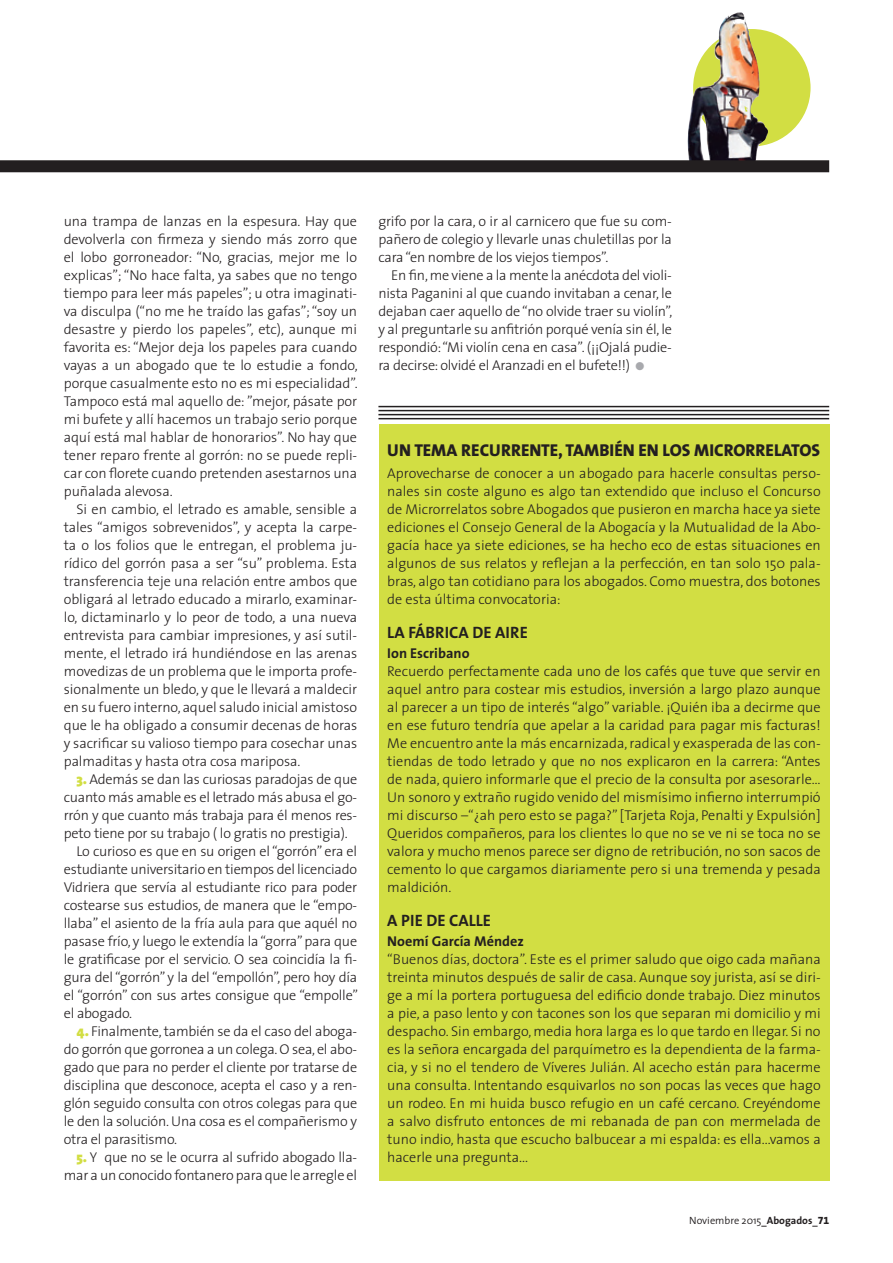
<style>
.page{position:relative;width:893px;height:1263px;background:#fff}
.page>*{position:absolute;margin:0;border:0;box-sizing:border-box;transform-origin:0 0}
.t1{font:800 17.25px "The Sans";color:#231f20}
.t2{font:700 16.5px "The Sans";color:#231f20}
.t3{font:300 14.25px/18px "The Sans";letter-spacing:-.015em;color:#231f20;text-align:justify}
.t4{font:700 14.25px "The Sans";color:#231f20}
.t5{font:300 10.5px "The Sans";color:#231f20}
.s1{font-weight:900;color:#d2de43}
.s2{color:#a8a9ad}
.s3{font-weight:600}
.s4{font-weight:700}
.s5{font-family:"The Sans Extra Bold Expert";font-weight:400}
</style>
<div class="page">
<div style="left:693px;top:29px;width:117px;height:117px;background:#d2de43;border-radius:50%"></div>
<div style="left:379px;top:424px;width:450px;height:756px;background:#d2de43"></div>
<hr style="left:378px;top:406px;width:451px;height:1px;background:#231f20">
<hr style="left:378px;top:410px;width:451px;height:1px;background:#231f20">
<hr style="left:378px;top:414px;width:451px;height:1px;background:#231f20">
<hr style="left:378px;top:418px;width:451px;height:1px;background:#231f20">
<img style="left:687px;top:12px;width:82px;height:148px">
<div style="left:0;top:160px;width:829px;height:12px;background:#231f20"></div>
<p class="t3" style="left:64px;top:212px;width:296px">una trampa de lanzas en la espesura. Hay que devolverla con firmeza y siendo más zorro que el lobo gorroneador: “No, gracias, mejor me lo explicas”; “No hace falta, ya sabes que no tengo tiempo para leer más papeles”; u otra imaginati&shy;va disculpa (“no me he traído las gafas”; “soy un desastre y pierdo los papeles”, etc), aunque mi favorita es: “Mejor deja los papeles para cuando vayas a un abogado que te lo estudie a fondo, porque casualmente esto no es mi especialidad”.<br>Tampoco está mal aquello de: ”mejor, pásate por mi bufete y allí hacemos un trabajo serio porque aquí está mal hablar de honorarios”. No hay que tener reparo frente al gorrón: no se puede repli&shy;car con florete cuando pretenden asestarnos una puñalada alevosa.</p>
<p class="t3" style="left:64px;top:499px;width:295px;text-indent:13px">Si en cambio, el letrado es amable, sensible a tales “amigos sobrevenidos”, y acepta la carpe&shy;ta o los folios que le entregan, el problema ju&shy;rídico del gorrón pasa a ser “su” problema. Esta transferencia teje una relación entre ambos que obligará al letrado educado a mirarlo, examinar&shy;lo, dictaminarlo y lo peor de todo, a una nueva entrevista para cambiar impresiones, y así sutil&shy;mente, el letrado irá hundiéndose en las arenas movedizas de un problema que le importa profe&shy;sionalmente un bledo, y que le llevará a maldecir en su fuero interno, aquel saludo inicial amistoso que le ha obligado a consumir decenas de horas y sacrificar su valioso tiempo para cosechar unas palmaditas y hasta otra cosa mariposa.</p>
<p class="t3" style="left:64px;top:769px;width:295px;text-indent:13px"><span class="s1">3.</span> Además se dan las curiosas paradojas de que cuanto más amable es el letrado más abusa el go&shy;rrón y que cuanto más trabaja para él menos res&shy;peto tiene por su trabajo ( lo gratis no prestigia).</p>
<p class="t3" style="left:64px;top:841px;width:296px;text-indent:13px">Lo curioso es que en su origen el “gorrón” era el estudiante universitario en tiempos del licenciado Vidriera que servía al estudiante rico para poder costearse sus estudios, de manera que le “empo&shy;llaba” el asiento de la fría aula para que aquél no pasase frío, y luego le extendía la “gorra” para que le gratificase por el servicio. O sea coincidía la fi&shy;gura del “gorrón” y la del “empollón”, pero hoy día el “gorrón” con sus artes consigue que “empolle” el abogado.</p>
<p class="t3" style="left:64px;top:1021px;width:295px;text-indent:13px"><span class="s1">4.</span> Finalmente, también se da el caso del aboga&shy;do gorrón que gorronea a un colega. O sea, el abo&shy;gado que para no perder el cliente por tratarse de disciplina que desconoce, acepta el caso y a ren&shy;glón seguido consulta con otros colegas para que le den la solución. Una cosa es el compañerismo y otra el parasitismo.</p>
<p class="t3" style="left:64px;top:1147px;width:295px;text-align:right"><span class="s1">5.</span> Y que no se le ocurra al sufrido abogado lla&shy;mar a un conocido fontanero para que le arregle el</p>
<p class="t3" style="left:378px;top:211px;width:295px">grifo por la cara, o ir al carnicero que fue su com&shy;pañero de colegio y llevarle unas chuletillas por la cara “en nombre de los viejos tiempos”.</p>
<p class="t3" style="left:378px;top:265px;width:296px;text-indent:13px">En fin, me viene a la mente la anécdota del violi&shy;nista Paganini al que cuando invitaban a cenar, le dejaban caer aquello de “no olvide traer su violín”, y al preguntarle su anfitrión porqué venía sin él, le respondió: “Mi violín cena en casa”. (¡¡Ojalá pudie&shy;ra decirse: olvidé el Aranzadi en el bufete!!) <span class="s2">●</span></p>
<p class="t1" style="left:387px;top:436px;width:434px">UN TEMA RECURRENTE, TAMBIÉN EN LOS MICRORRELATOS</p>
<p class="t3" style="left:387px;top:464px;width:435px">Aprovecharse de conocer a un abogado para hacerle consultas perso&shy;nales sin coste alguno es algo tan extendido que incluso el Concurso de Microrrelatos sobre Abogados que pusieron en marcha hace ya siete ediciones el Consejo General de la Abogacía y la Mutualidad de la Abo&shy;gacía hace ya siete ediciones, se ha hecho eco de estas situaciones en algunos de sus relatos y reflejan a la perfección, en tan solo 150 pala&shy;bras, algo tan cotidiano para los abogados. Como muestra, dos botones de esta última convocatoria:</p>
<p class="t2" style="left:387px;top:619px;width:142px">LA FÁBRICA DE AIRE</p>
<p class="t4" style="left:387px;top:641px;width:84px">Ion Escribano</p>
<p class="t3" style="left:387px;top:662px;width:435px">Recuerdo perfectamente cada uno de los cafés que tuve que servir en aquel antro para costear mis estudios, inversión a largo plazo aunque al parecer a un tipo de interés “algo” variable. ¡Quién iba a decirme que en ese futuro tendría que apelar a la caridad para pagar mis facturas!<br>Me encuentro ante la más encarnizada, radical y exasperada de las con&shy;tiendas de todo letrado y que no nos explicaron en la carrera: “Antes de nada, quiero informarle que el precio de la consulta por asesorarle… Un sonoro y extraño rugido venido del mismísimo infierno interrumpió mi discurso –“¿ah pero esto se paga?” [Tarjeta Roja, Penalti y Expulsión] Queridos compañeros, para los clientes lo que no se ve ni se toca no se valora y mucho menos parece ser digno de retribución, no son sacos de cemento lo que cargamos diariamente pero si una tremenda y pesada maldición.</p>
<p class="t2" style="left:387px;top:907px;width:105px">A PIE DE CALLE</p>
<p class="t4" style="left:387px;top:929px;width:138px">Noemí García Méndez</p>
<p class="t3" style="left:387px;top:950px;width:435px">“Buenos días, doctora”. Este es el primer saludo que oigo cada mañana treinta minutos después de salir de casa. Aunque soy jurista, así se diri&shy;ge a mí la portera portuguesa del edificio donde trabajo. Diez minutos a pie, a paso lento y con tacones son los que separan mi domicilio y mi despacho. Sin embargo, media hora larga es lo que tardo en llegar. Si no es la señora encargada del parquímetro es la dependienta de la farma&shy;cia, y si no el tendero de Víveres Julián. Al acecho están para hacerme una consulta. Intentando esquivarlos no son pocas las veces que hago un rodeo. En mi huida busco refugio en un café cercano. Creyéndome a salvo disfruto entonces de mi rebanada de pan con mermelada de tuno indio, hasta que escucho balbucear a mi espalda: es ella...vamos a hacerle una pregunta...</p>
<p class="t5" style="left:689px;top:1211px;width:141px">Noviembre 2015<span class="s3">_</span><span class="s4">Abogados</span><span class="s3">_</span><span class="s5">71</span></p>
</div>
